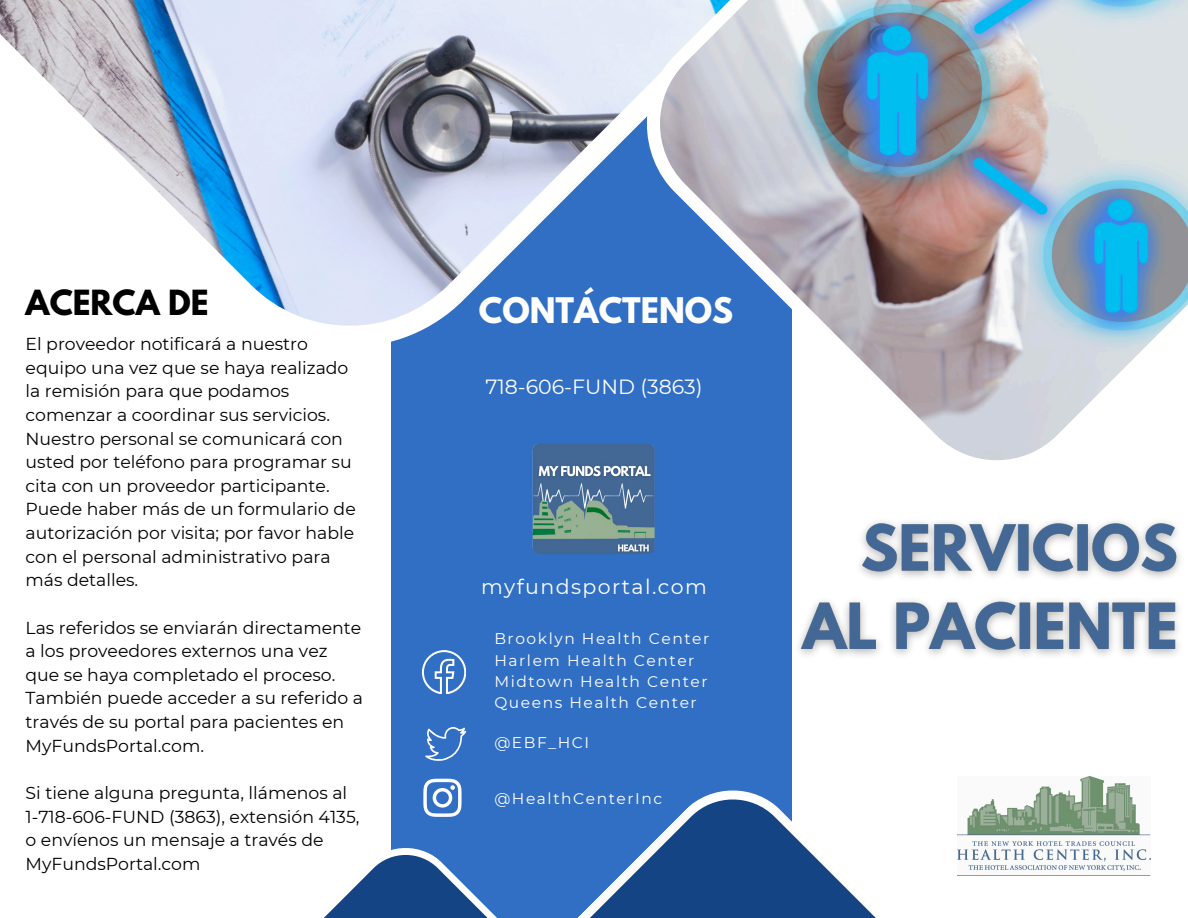
<style>
.page{position:relative;width:1188px;height:918px;background:#fff}
.page>*{position:absolute;margin:0;border:0;box-sizing:border-box;transform-origin:0 0}
.t1{font:700 31.2px "League Spartan";color:#fff}
.t2{font:700 30.75px "League Spartan";color:#000}
.t3{font:20.55px "Montserrat";color:#fff}
.t4{font:20.55px "Montserrat";letter-spacing:.07em;color:#fff}
.t5{font:17.25px/23.7px "Montserrat";color:#000}
.t6{font:15.45px "Montserrat";letter-spacing:.1em;color:#fff}
</style>
<div class="page">
<div style="left:392px;top:0;width:400px;height:918px;background:#306fc4"></div>
<svg style="left:0;top:0;width:637px;height:363px"></svg>
<img style="left:637px;top:0;width:551px;height:460px">
<svg style="left:598px;top:790px;width:278px;height:128px;fill:#144484"></svg>
<svg style="left:324px;top:843px;width:274px;height:75px"></svg>
<img style="left:957px;top:777px;width:194px;height:99px">
<img style="left:532px;top:431px;width:130px;height:124px">
<img style="left:799px;top:521px;width:381px;height:135px">
<svg style="left:422px;top:650px;width:44px;height:44px"></svg>
<svg style="left:425px;top:727px;width:41px;height:34px"></svg>
<svg style="left:423px;top:779px;width:39px;height:38px"></svg>
<h3 class="t2" style="left:26px;top:287px;width:185px">ACERCA DE</h3>
<h2 class="t1" style="left:479px;top:295px;width:256px">CONTÁCTENOS</h2>
<p class="t5" style="left:26px;top:332px;width:332px">El proveedor notificará a nuestro equipo una vez que se haya realizado la remisión para que podamos comenzar a coordinar sus servicios.<br>Nuestro personal se comunicará con usted por teléfono para programar su cita con un proveedor participante.<br>Puede haber más de un formulario de autorización por visita; por favor hable con el personal administrativo para más detalles.</p>
<p class="t5" style="left:26px;top:616px;width:339px">Las referidos se enviarán directamente a los proveedores externos una vez que se haya completado el proceso.<br>También puede acceder a su referido a través de su portal para pacientes en MyFundsPortal.com.</p>
<p class="t5" style="left:26px;top:781px;width:335px">Si tiene alguna pregunta, llámenos al<br>1-718-606-FUND (3863), extensión 4135, o envíenos un mensaje a través de<br>MyFundsPortal.com</p>
<p class="t3" style="left:485px;top:374px;width:219px">718-606-FUND (3863)</p>
<p class="t4" style="left:481px;top:574px;width:227px">myfundsportal.com</p>
<h4 class="t6" style="left:494px;top:629px;width:216px">Brooklyn Health Center</h4>
<p class="t6" style="left:494px;top:651px;width:202px">Harlem Health Center</p>
<p class="t6" style="left:494px;top:672px;width:215px">Midtown Health Center</p>
<p class="t6" style="left:494px;top:693px;width:204px">Queens Health Center</p>
<p class="t6" style="left:494px;top:733px;width:96px">@EBF_HCI</p>
<h6 class="t6" style="left:494px;top:789px;width:169px">@HealthCenterInc</h6>
</div>
